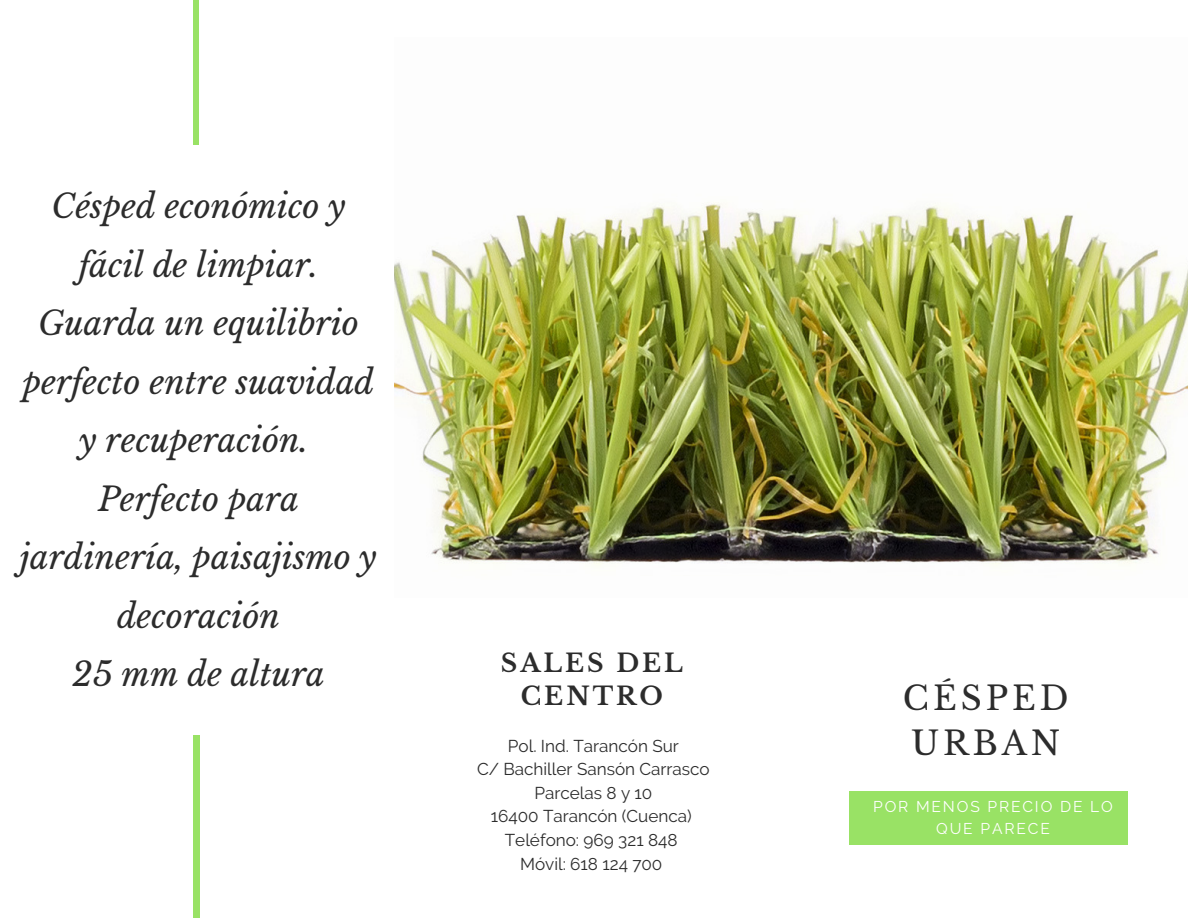
<style>
.page{position:relative;width:1188px;height:918px;background:#fff}
.page>*{position:absolute;margin:0;border:0;box-sizing:border-box;transform-origin:0 0}
.t1{font:italic 32.7px/58.5px "Libre Baskerville";color:#2c2c2c;text-align:center}
.t2{font:32.7px/45px "Libre Baskerville";letter-spacing:.12em;color:#2c2c2c}
.t3{font:700 24.9px/33.8px "Libre Baskerville";letter-spacing:.12em;color:#2c2c2c;text-align:center}
.t4{font:17.1px/23.7px "Raleway";color:#2c2c2c;text-align:center}
.t5{font:15.6px/21.3px "Raleway";letter-spacing:.12em;color:#fff;text-align:center}
</style>
<div class="page">
<div style="left:849px;top:791px;width:279px;height:54px;background:#99e265"></div>
<img style="left:395px;top:202px;width:793px;height:364px">
<div style="left:194px;top:0;width:5px;height:145px;background:#99e265"></div>
<div style="left:193px;top:735px;width:7px;height:183px;background:#99e265"></div>
<p class="t1" style="left:20px;top:178px;width:358px">Césped económico y fácil de limpiar.<br>Guarda un equilibrio perfecto entre suavidad y recuperación.<br>Perfecto para jardinería, paisajismo y decoración<br>25 mm de altura</p>
<p class="t3" style="left:501px;top:646px;width:184px">SALES DEL<br>CENTRO</p>
<p class="t4" style="left:477px;top:734px;width:234px">Pol. Ind. Tarancón Sur<br>C/ Bachiller Sansón Carrasco<br>Parcelas 8 y 10<br>16400 Tarancón (Cuenca)<br>Teléfono: 969 321 848<br>Móvil: 618 124 700</p>
<p class="t2" style="left:903px;top:676px;width:167px">CÉSPED<br>URBAN</p>
<p class="t5" style="left:873px;top:796px;width:241px">POR MENOS PRECIO DE LO<br>QUE PARECE</p>
</div>
